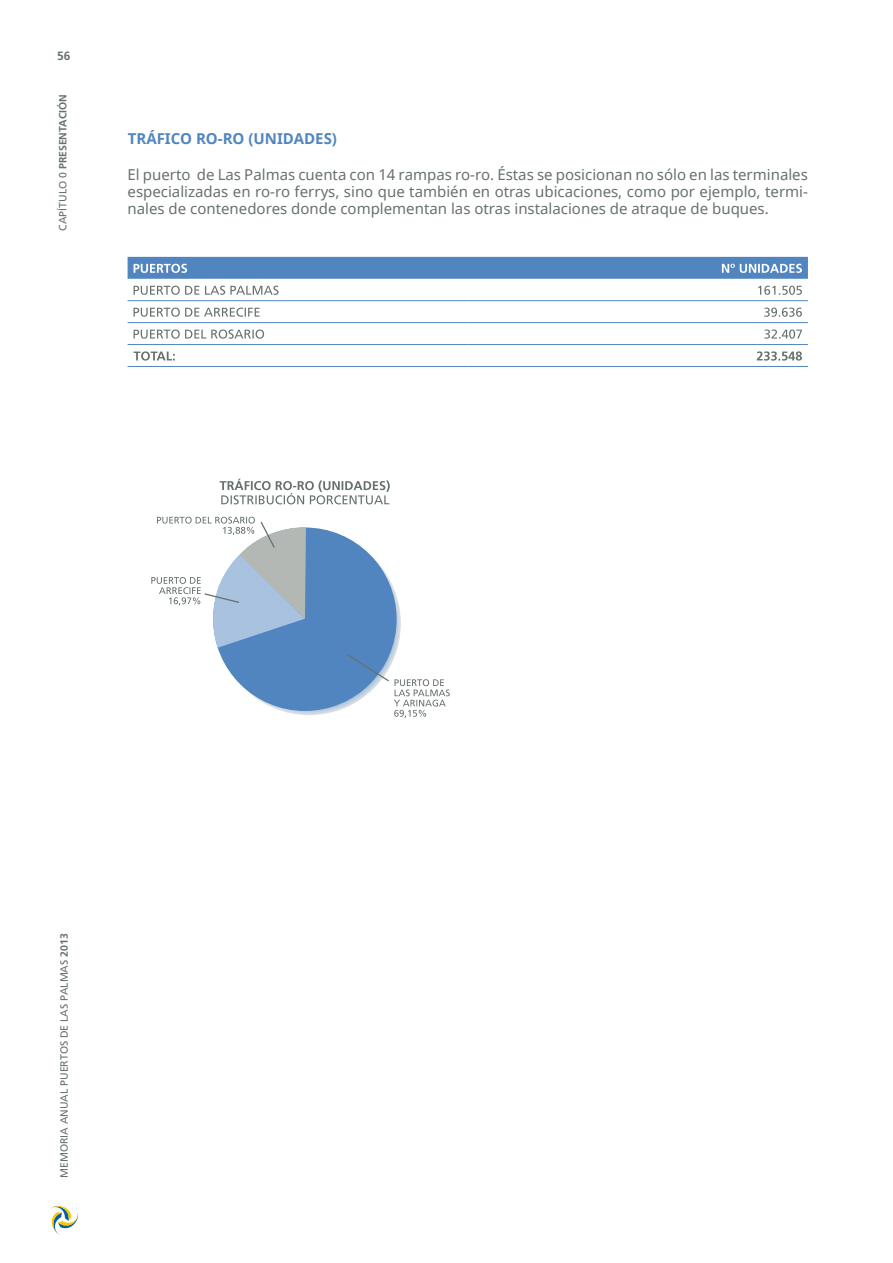
<style>
.page{position:relative;width:893px;height:1263px;background:#fff}
.page>*{position:absolute;margin:0;border:0;box-sizing:border-box;transform-origin:0 0}
.t1{font:15px/17.2px "Noto Sans";color:#67726b;text-align:justify}
.t2{font:700 15px "Noto Sans";color:#5185c0}
.t3{font:700 12px "Frutiger";color:#67726b}
.t4{font:10.5px "Frutiger";color:#67726b}
.t5{font:700 10.5px "Frutiger";color:#67726b}
.s1{font-weight:400}
.s2{font-weight:700}
</style>
<div class="page">
<svg style="left:50px;top:1206px;width:28px;height:29px"></svg>
<hr style="left:128px;top:300px;width:340px;height:1px;background:#5185c0">
<hr style="left:468px;top:300px;width:340px;height:1px;background:#5185c0">
<hr style="left:128px;top:322px;width:340px;height:1px;background:#5185c0">
<hr style="left:468px;top:322px;width:340px;height:1px;background:#5185c0">
<hr style="left:128px;top:344px;width:340px;height:1px;background:#5185c0">
<hr style="left:468px;top:344px;width:340px;height:1px;background:#5185c0">
<hr style="left:128px;top:366px;width:340px;height:1px;background:#5185c0">
<hr style="left:468px;top:366px;width:340px;height:1px;background:#5185c0">
<svg style="left:128px;top:257px;width:680px;height:22px;background:#598ac2"></svg>
<svg style="left:134px;top:286px;width:145px;height:9px"></svg>
<svg style="left:758px;top:286px;width:44px;height:9px"></svg>
<svg style="left:134px;top:308px;width:126px;height:9px"></svg>
<svg style="left:764px;top:308px;width:38px;height:9px"></svg>
<svg style="left:134px;top:329px;width:130px;height:10px"></svg>
<svg style="left:764px;top:329px;width:38px;height:10px"></svg>
<svg style="left:134px;top:351px;width:41px;height:10px"></svg>
<svg style="left:757px;top:351px;width:45px;height:10px"></svg>
<svg style="left:220px;top:479px;width:170px;height:25px"></svg>
<div style="left:213px;top:527px;width:184px;height:184px;background:#5185c0;border-radius:50%"></div>
<svg style="left:346px;top:653px;width:104px;height:65px"></svg>
<svg style="left:151px;top:517px;width:155px;height:131px"></svg>
<p class="t3" style="left:57px;top:49px;width:15px">56</p>
<p class="t5" style="left:57px;top:231px;width:138px;rotate:-90deg"><span class="s1">CAPÍTULO 0</span> PRESENTACIÓN</p>
<p class="t2" style="left:128px;top:128px;width:211px">TRÁFICO RO-RO (UNIDADES)</p>
<p class="t1" style="left:128px;top:165px;width:682px">El puerto de Las Palmas cuenta con 14 rampas ro-ro. Éstas se posicionan no sólo en las terminales especializadas en ro-ro ferrys, sino que también en otras ubicaciones, como por ejemplo, termi&shy;nales de contenedores donde complementan las otras instalaciones de atraque de buques.</p>
<p class="t4" style="left:58px;top:1178px;width:246px;rotate:-90deg">Mem oria ANUAL PUERTOS DE LAS PALMAS <span class="s2">2013</span></p>
</div>
